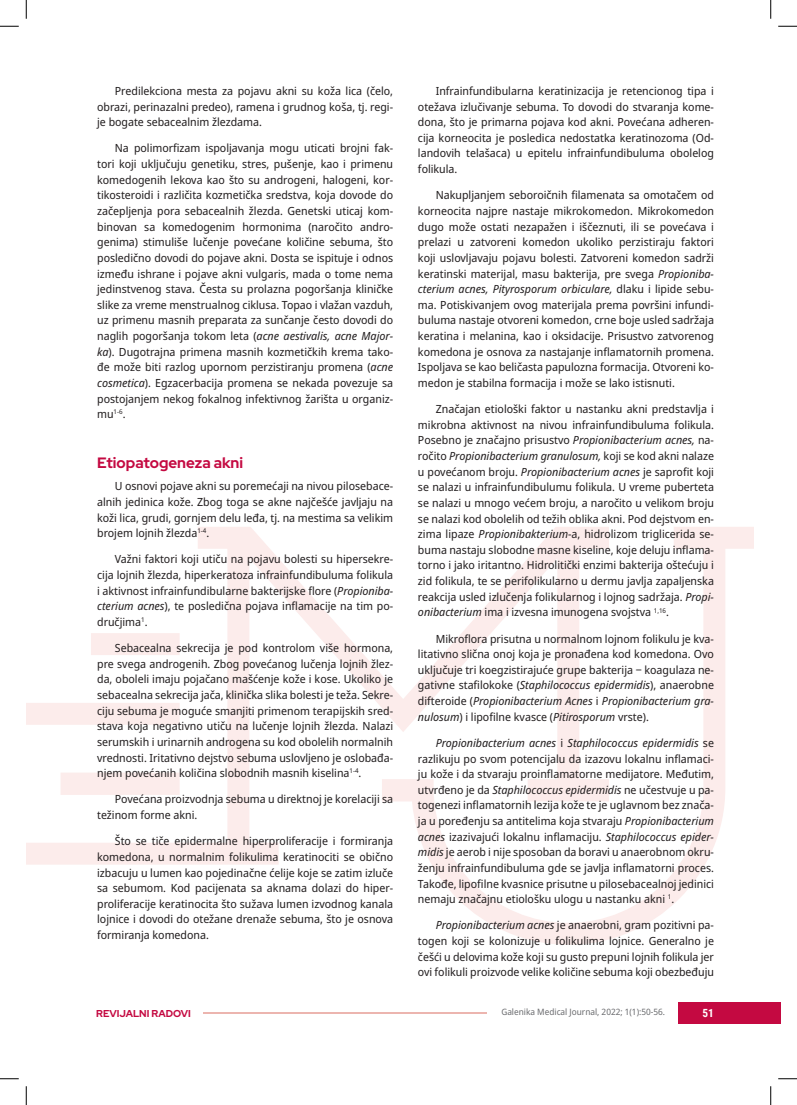
<style>
.page{position:relative;width:797px;height:1105px;background:#fff}
.page>*{position:absolute;margin:0;border:0;box-sizing:border-box;transform-origin:0 0}
.Podnaslov{font:700 15px "Red Hat Display";color:#c40941}
.Paragraf_-_Glavni{font:11.25px/15.6px "Noto Sans Display";color:#231f20;text-align:justify}
.t1{font:700 11.25px "Roboto Condensed";color:#fff}
.t2{font:700 10px "Red Hat Display";color:#c40941}
.t3{font:8.75px "Noto Sans Display";color:#6c6d70}
.s1{font-style:italic}
</style>
<div class="page">
<svg style="left:26px;top:527px;width:727px;height:418px"></svg>
<hr style="left:203px;top:1012px;width:283px;height:1px;background:#ecb5af">
<div style="left:678px;top:1002px;width:103px;height:22px;background:#c40941"></div>
<svg style="left:0;top:25px;width:19px;height:2px"></svg>
<svg style="left:778px;top:25px;width:19px;height:2px"></svg>
<svg style="left:0;top:1078px;width:19px;height:1px"></svg>
<svg style="left:778px;top:1078px;width:19px;height:1px"></svg>
<svg style="left:25px;top:0;width:2px;height:19px"></svg>
<svg style="left:25px;top:1086px;width:2px;height:19px"></svg>
<svg style="left:770px;top:0;width:1px;height:19px"></svg>
<svg style="left:770px;top:1086px;width:1px;height:19px"></svg>
<p class="Paragraf_-_Glavni" style="left:97px;top:83px;width:297px;text-indent:18px">Predilekciona mesta za pojavu akni su koža lica (čelo, obrazi, perinazalni predeo), ramena i grudnog koša, tj. regi&shy;je bogate sebacealnim žlezdama.</p>
<p class="Paragraf_-_Glavni" style="left:97px;top:141px;width:297px;text-indent:18px">Na polimorfizam ispoljavanja mogu uticati brojni fak&shy;tori koji uključuju genetiku, stres, pušenje, kao i primenu komedogenih lekova kao što su androgeni, halogeni, kor&shy;tikosteroidi i različita kozmetička sredstva, koja dovode do začepljenja pora sebacealnih žlezda. Genetski uticaj kom&shy;binovan sa komedogenim hormonima (naročito andro&shy;genima) stimuliše lučenje povećane količine sebuma, što posledično dovodi do pojave akni. Dosta se ispituje i odnos između ishrane i pojave akni vulgaris, mada o tome nema jedinstvenog stava. Česta su prolazna pogoršanja kliničke slike za vreme menstrualnog ciklusa. Topao i vlažan vazduh, uz primenu masnih preparata za sunčanje često dovodi do naglih pogoršanja tokom leta (<span class="s1">acne aestivalis, acne Major&shy;ka</span>). Dugotrajna primena masnih kozmetičkih krema tako&shy;đe može biti razlog upornom perzistiranju promena (<span class="s1">acne cosmetica</span>). Egzacerbacija promena se nekada povezuje sa postojanjem nekog fokalnog infektivnog žarišta u organiz&shy;mu<sup>1-6</sup>.</p>
<p class="Podnaslov" style="left:97px;top:452px;width:147px">Etiopatogeneza akni</p>
<p class="Paragraf_-_Glavni" style="left:97px;top:479px;width:297px;text-indent:18px">U osnovi pojave akni su poremećaji na nivou pilosebace&shy;alnih jedinica kože. Zbog toga se akne najčešće javljaju na koži lica, grudi, gornjem delu leđa, tj. na mestima sa velikim brojem lojnih žlezda<sup>1-4</sup>.</p>
<p class="Paragraf_-_Glavni" style="left:97px;top:552px;width:297px;text-indent:18px">Važni faktori koji utiču na pojavu bolesti su hipersekre&shy;cija lojnih žlezda, hiperkeratoza infrainfundibuluma folikula i aktivnost infrainfundibularne bakterijske flore (<span class="s1">Propioniba&shy;cterium acnes</span>), te posledična pojava inflamacije na tim po&shy;dručjima<sup>1</sup>.</p>
<p class="Paragraf_-_Glavni" style="left:97px;top:640px;width:297px;text-indent:18px">Sebacealna sekrecija je pod kontrolom više hormona, pre svega androgenih. Zbog povećanog lučenja lojnih žlez&shy;da, oboleli imaju pojačano mašćenje kože i kose. Ukoliko je sebacealna sekrecija jača, klinička slika bolesti je teža. Sekre&shy;ciju sebuma je moguće smanjiti primenom terapijskih sred&shy;stava koja negativno utiču na lučenje lojnih žlezda. Nalazi serumskih i urinarnih androgena su kod obolelih normalnih vrednosti. Iritativno dejstvo sebuma uslovljeno je oslobađa&shy;njem povećanih količina slobodnih masnih kiselina<sup>1-4</sup>.</p>
<p class="Paragraf_-_Glavni" style="left:97px;top:792px;width:297px;text-indent:18px">Povećana proizvodnja sebuma u direktnoj je korelaciji sa težinom forme akni.</p>
<p class="Paragraf_-_Glavni" style="left:97px;top:834px;width:297px;text-indent:18px">Što se tiče epidermalne hiperproliferacije i formiranja komedona, u normalnim folikulima keratinociti se obično izbacuju u lumen kao pojedinačne ćelije koje se zatim izluče sa sebumom. Kod pacijenata sa aknama dolazi do hiper&shy;proliferacije keratinocita što sužava lumen izvodnog kanala lojnice i dovodi do otežane drenaže sebuma, što je osnova formiranja komedona.</p>
<p class="Paragraf_-_Glavni" style="left:418px;top:83px;width:297px;text-indent:18px">Infrainfundibularna keratinizacija je retencionog tipa i otežava izlučivanje sebuma. To dovodi do stvaranja kome&shy;dona, što je primarna pojava kod akni. Povećana adheren&shy;cija korneocita je posledica nedostatka keratinozoma (Od&shy;landovih telašaca) u epitelu infrainfundibuluma obolelog folikula.</p>
<p class="Paragraf_-_Glavni" style="left:418px;top:188px;width:297px;text-indent:18px">Nakupljanjem seboroičnih filamenata sa omotačem od korneocita najpre nastaje mikrokomedon. Mikrokomedon dugo može ostati nezapažen i iščeznuti, ili se povećava i prelazi u zatvoreni komedon ukoliko perzistiraju faktori koji uslovljavaju pojavu bolesti. Zatvoreni komedon sadrži keratinski materijal, masu bakterija, pre svega <span class="s1">Propioniba&shy;cterium acnes, Pityrosporum orbiculare,</span> dlaku i lipide sebu&shy;ma. Potiskivanjem ovog materijala prema površini infundi&shy;buluma nastaje otvoreni komedon, crne boje usled sadržaja keratina i melanina, kao i oksidacije. Prisustvo zatvorenog komedona je osnova za nastajanje inflamatornih promena.<br>Ispoljava se kao beličasta papulozna formacija. Otvoreni ko&shy;medon je stabilna formacija i može se lako istisnuti.</p>
<p class="Paragraf_-_Glavni" style="left:418px;top:401px;width:297px;text-indent:18px">Značajan etiološki faktor u nastanku akni predstavlja i mikrobna aktivnost na nivou infrainfundibuluma folikula.<br>Posebno je značajno prisustvo <span class="s1">Propionibacterium acnes,</span> na&shy;ročito <span class="s1">Propionibacterium granulosum,</span> koji se kod akni nalaze u povećanom broju. <span class="s1">Propionibacterium acnes</span> je saprofit koji se nalazi u infrainfundibulumu folikula. U vreme puberteta se nalazi u mnogo većem broju, a naročito u velikom broju se nalazi kod obolelih od težih oblika akni. Pod dejstvom en&shy;zima lipaze <span class="s1">Propionibakterium</span>-a, hidrolizom triglicerida se&shy;buma nastaju slobodne masne kiseline, koje deluju inflama&shy;torno i jako iritantno. Hidrolitički enzimi bakterija oštećuju i zid folikula, te se perifolikularno u dermu javlja zapaljenska reakcija usled izlučenja folikularnog i lojnog sadržaja. <span class="s1">Propi&shy;onibacterium</span> ima i izvesna imunogena svojstva <sup>1,16</sup>.</p>
<p class="Paragraf_-_Glavni" style="left:418px;top:631px;width:297px;text-indent:18px">Mikroflora prisutna u normalnom lojnom folikulu je kva&shy;litativno slična onoj koja je pronađena kod komedona. Ovo uključuje tri koegzistirajuće grupe bakterija ‒ koagulaza ne&shy;gativne stafilokoke (<span class="s1">Staphilococcus epidermidis</span>), anaerobne difteroide (<span class="s1">Propionibacterium Acnes</span> i <span class="s1">Propionibacterium gra&shy;nulosum</span>) i lipofilne kvasce (<span class="s1">Pitirosporum</span> vrste).</p>
<p class="Paragraf_-_Glavni" style="left:418px;top:735px;width:297px;text-indent:18px"><span class="s1">Propionibacterium acnes</span> i <span class="s1">Staphilococcus epidermidis</span> se razlikuju po svom potencijalu da izazovu lokalnu inflamaci&shy;ju kože i da stvaraju proinflamatorne medijatore. Međutim, utvrđeno je da <span class="s1">Staphilococcus epidermidis</span> ne učestvuje u pa&shy;togenezi inflamatornih lezija kože te je uglavnom bez znača&shy;ja u poređenju sa antitelima koja stvaraju <span class="s1">Propionibacterium acnes</span> izazivajući lokalnu inflamaciju. <span class="s1">Staphilococcus epider&shy;midis</span> je aerob i nije sposoban da boravi u anaerobnom okru&shy;ženju infrainfundibuluma gde se javlja inflamatorni proces.<br>Takođe, lipofilne kvasnice prisutne u pilosebacealnoj jedinici nemaju značajnu etiološku ulogu u nastanku akni <sup>1</sup>.</p>
<p class="Paragraf_-_Glavni" style="left:418px;top:918px;width:297px;text-indent:18px"><span class="s1">Propionibacterium acnes</span> je anaerobni, gram pozitivni pa&shy;togen koji se kolonizuje u folikulima lojnice. Generalno je češći u delovima kože koji su gusto prepuni lojnih folikula jer ovi folikuli proizvode velike količine sebuma koji obezbeđuju</p>
<p class="t3" style="left:501px;top:1006px;width:165px">Galenika Medical Journal, 2022; 1(1):50-56.</p>
<p class="t2" style="left:96px;top:1006px;width:96px">REVIJALNI RADOVI</p>
<p class="t1" style="left:702px;top:1005px;width:13px">51</p>
</div>
